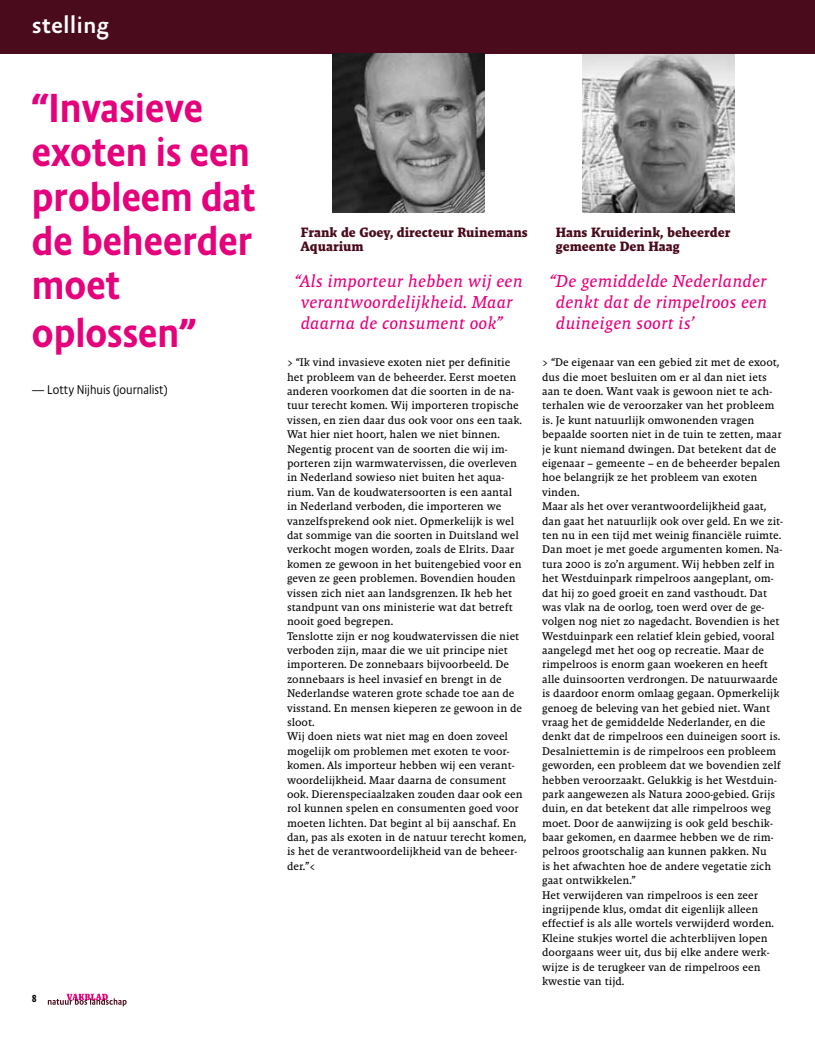
<style>
.page{position:relative;width:815px;height:1046px;background:#fff}
.page>*{position:absolute;margin:0;border:0;box-sizing:border-box;transform-origin:0 0}
.t1{font:500 41.25px/44.2px "Absara Sans TF Head";color:#e5007c}
.t2{font:500 25px "Absara Sans TF";color:#fff}
.t3{font:italic 17.5px/21.2px "Malaga Reg";color:#e5007c;text-align:justify}
.t4{font:700 13.75px/14.4px "Malaga";color:#4a0b1c}
.t5{font:300 12.75px "Absara Sans TF Head";color:#000}
.t6{font:11.25px/14.4px "Malaga Reg";color:#000}
.t7{font:500 10.38px "Absara Sans TF Head";color:#000}
</style>
<div class="page">
<svg style="left:48px;top:993px;width:79px;height:13px"></svg>
<img style="left:583px;top:53px;width:152px;height:160px">
<div style="left:0;top:0;width:815px;height:53px;background:#4a0b1c"></div>
<img style="left:332px;top:53px;width:153px;height:160px">
<h2 class="t2" style="left:32px;top:11px;width:79px">stelling</h2>
<h1 class="t1" style="left:32px;top:86px;width:225px">“Invasieve exoten is een probleem dat de beheerder moet</h1>
<h1 class="t1" style="left:32px;top:311px;width:166px">oplossen”</h1>
<p class="t5" style="left:32px;top:381px;width:137px">— Lotty Nijhuis (journalist)</p>
<p class="t7" style="left:32px;top:991px;width:6px">8</p>
<p class="t4" style="left:301px;top:225px;width:229px">Frank de Goey, directeur Ruinemans<br>Aquarium</p>
<h3 class="t3" style="left:301px;top:270px;width:224px;text-align:left;text-indent:-6px">“Als importeur hebben wij een verantwoordelijkheid. Maar daarna de consument ook”</h3>
<p class="t6" style="left:287px;top:355px;width:241px">&gt; “Ik vind invasieve exoten niet per definitie het probleem van de beheerder. Eerst moeten anderen voorkomen dat die soorten in de na&shy;tuur terecht komen. Wij importeren tropische vissen, en zien daar dus ook voor ons een taak.<br>Wat hier niet hoort, halen we niet binnen.<br>Negentig procent van de soorten die wij im&shy;porteren zijn warmwatervissen, die overleven in Nederland sowieso niet buiten het aqua&shy;rium. Van de koudwatersoorten is een aantal<br>in Nederland verboden, die importeren we vanzelfsprekend ook niet. Opmerkelijk is wel dat sommige van die soorten in Duitsland wel verkocht mogen worden, zoals de Elrits. Daar komen ze gewoon in het buitengebied voor en geven ze geen problemen. Bovendien houden vissen zich niet aan landsgrenzen. Ik heb het standpunt van ons ministerie wat dat betreft nooit goed begrepen.<br>Tenslotte zijn er nog koudwatervissen die niet verboden zijn, maar die we uit principe niet importeren. De zonnebaars bijvoorbeeld. De zonnebaars is heel invasief en brengt in de Nederlandse wateren grote schade toe aan de visstand. En mensen kieperen ze gewoon in de sloot.<br>Wij doen niets wat niet mag en doen zoveel mogelijk om problemen met exoten te voor&shy;komen. Als importeur hebben wij een verant&shy;woordelijkheid. Maar daarna de consument ook. Dierenspeciaalzaken zouden daar ook een rol kunnen spelen en consumenten goed voor moeten lichten. Dat begint al bij aanschaf. En dan, pas als exoten in de natuur terecht komen, is het de verantwoordelijkheid van de beheer&shy;der.”&lt;</p>
<p class="t4" style="left:556px;top:225px;width:176px">Hans Kruiderink, beheerder gemeente Den Haag</p>
<h3 class="t3" style="left:556px;top:270px;width:213px;text-indent:-6px">“De gemiddelde Nederlander denkt dat de rimpelroos een duineigen soort is’</h3>
<p class="t6" style="left:542px;top:355px;width:242px">&gt; “De eigenaar van een gebied zit met de exoot, dus die moet besluiten om er al dan niet iets aan te doen. Want vaak is gewoon niet te ach&shy;terhalen wie de veroorzaker van het probleem is. Je kunt natuurlijk omwonenden vragen bepaalde soorten niet in de tuin te zetten, maar je kunt niemand dwingen. Dat betekent dat de eigenaar – gemeente – en de beheerder bepalen hoe belangrijk ze het probleem van exoten vinden.<br>Maar als het over verantwoordelijkheid gaat, dan gaat het natuurlijk ook over geld. En we zit&shy;ten nu in een tijd met weinig financiële ruimte.<br>Dan moet je met goede argumenten komen. Na&shy;tura 2000 is zo’n argument. Wij hebben zelf in het Westduinpark rimpelroos aangeplant, om&shy;dat hij zo goed groeit en zand vasthoudt. Dat was vlak na de oorlog, toen werd over de ge&shy;volgen nog niet zo nagedacht. Bovendien is het Westduinpark een relatief klein gebied, vooral aangelegd met het oog op recreatie. Maar de rimpelroos is enorm gaan woekeren en heeft alle duinsoorten verdrongen. De natuurwaarde is daardoor enorm omlaag gegaan. Opmerkelijk genoeg de beleving van het gebied niet. Want vraag het de gemiddelde Nederlander, en die denkt dat de rimpelroos een duineigen soort is.<br>Desalniettemin is de rimpelroos een probleem geworden, een probleem dat we bovendien zelf hebben veroorzaakt. Gelukkig is het Westduin&shy;park aangewezen als Natura 2000-gebied. Grijs duin, en dat betekent dat alle rimpelroos weg moet. Door de aanwijzing is ook geld beschik&shy;baar gekomen, en daarmee hebben we de rim&shy;pelroos grootschalig aan kunnen pakken. Nu<br>is het afwachten hoe de andere vegetatie zich gaat ontwikkelen.”<br>Het verwijderen van rimpelroos is een zeer ingrijpende klus, omdat dit eigenlijk alleen effectief is als alle wortels verwijderd worden.<br>Kleine stukjes wortel die achterblijven lopen doorgaans weer uit, dus bij elke andere werk&shy;wijze is de terugkeer van de rimpelroos een kwestie van tijd.</p>
</div>
